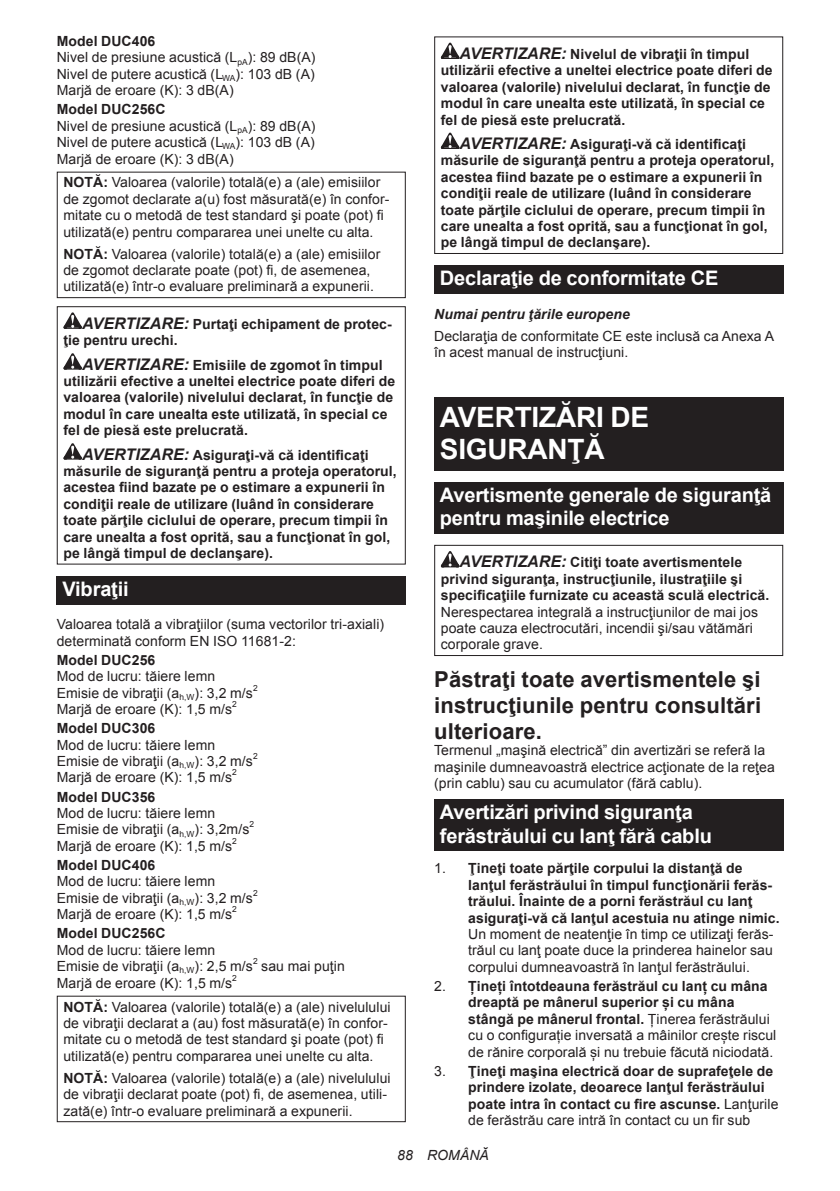
<style>
.page{position:relative;width:840px;height:1191px;background:#fff}
.page>*{position:absolute;margin:0;border:0;box-sizing:border-box;transform-origin:0 0}
.t1{font:700 28px/32.8px "Arial";letter-spacing:-.01em;color:#fff}
.t2{font:700 22px/25.8px "Arial";letter-spacing:.005em;color:#231f20;text-align:justify}
.t3{font:700 20px/23.4px "Arial";letter-spacing:-.01em;color:#fff}
.t4{font:14px/16.4px "Arial";letter-spacing:.005em;color:#231f20}
.t5{font:700 14px/16.4px "Arial";letter-spacing:.005em;color:#231f20}
.t6{font:italic 700 14px "Arial";letter-spacing:.005em;color:#231f20}
.t7{font:italic 14px "Arial";letter-spacing:.005em;color:#231f20}
.t8{font:8.4px "Arial";color:#231f20}
.s1{font-weight:700}
.s2{font-style:italic;font-size:16px}
.s3{font-weight:400}
</style>
<div class="page">
<div style="left:57px;top:172px;width:348px;height:126px;border:1px solid #231f20"></div>
<svg style="left:63px;top:312px;width:19px;height:17px"></svg>
<svg style="left:63px;top:353px;width:19px;height:16px"></svg>
<svg style="left:63px;top:443px;width:19px;height:16px"></svg>
<div style="left:57px;top:306px;width:348px;height:258px;border:1px solid #231f20"></div>
<div style="left:57px;top:576px;width:348px;height:28px;background:#231f20"></div>
<div style="left:57px;top:995px;width:348px;height:127px;border:1px solid #231f20"></div>
<svg style="left:440px;top:43px;width:19px;height:16px"></svg>
<svg style="left:440px;top:133px;width:19px;height:16px"></svg>
<div style="left:434px;top:36px;width:348px;height:218px;border:1px solid #231f20"></div>
<div style="left:434px;top:265px;width:348px;height:29px;background:#231f20"></div>
<div style="left:434px;top:397px;width:348px;height:74px;background:#231f20"></div>
<div style="left:434px;top:482px;width:348px;height:52px;background:#231f20"></div>
<svg style="left:440px;top:551px;width:19px;height:16px"></svg>
<div style="left:434px;top:545px;width:348px;height:111px;border:1px solid #231f20"></div>
<div style="left:434px;top:799px;width:348px;height:52px;background:#231f20"></div>
<p class="t4" style="left:57px;top:33px;width:260px"><span class="s1">Model DUC406<br></span>Nivel de presiune acustică (L<sub>pA</sub>): 89 dB(A)<br>Nivel de putere acustică (L<sub>WA</sub>): 103 dB (A)<br>Marjă de eroare (K): 3 dB(A)</p>
<p class="t4" style="left:57px;top:101px;width:260px"><span class="s1">Model DUC256C<br></span>Nivel de presiune acustică (L<sub>pA</sub>): 89 dB(A)<br>Nivel de putere acustică (L<sub>WA</sub>): 103 dB (A)<br>Marjă de eroare (K): 3 dB(A)</p>
<p class="t4" style="left:63px;top:174px;width:327px"><span class="s1">NOTĂ:</span> Valoarea (valorile) totală(e) a (ale) emisiilor de zgomot declarate a(u) fost măsurată(e) în confor&shy;mitate cu o metodă de test standard şi poate (pot) fi utilizată(e) pentru compararea unei unelte cu alta.</p>
<p class="t4" style="left:63px;top:246px;width:318px"><span class="s1">NOTĂ:</span> Valoarea (valorile) totală(e) a (ale) emisiilor de zgomot declarate poate (pot) fi, de asemenea, utilizată(e) într-o evaluare preliminară a expunerii.</p>
<p class="t5" style="left:63px;top:316px;width:329px;text-indent:19px"><span class="s2">AVERTIZARE:</span> Purtaţi echipament de protec&shy;ţie pentru urechi.</p>
<p class="t5" style="left:63px;top:357px;width:333px;text-indent:19px"><span class="s2">AVERTIZARE:</span> Emisiile de zgomot în timpul utilizării efective a uneltei electrice poate diferi de valoarea (valorile) nivelului declarat, în funcţie de modul în care unealta este utilizată, în special ce fel de piesă este prelucrată.</p>
<p class="t5" style="left:63px;top:447px;width:334px;text-indent:19px"><span class="s2">AVERTIZARE:</span> Asiguraţi-vă că identificaţi măsurile de siguranţă pentru a proteja operatorul, acestea fiind bazate pe o estimare a expunerii în condiţii reale de utilizare (luând în considerare toate părţile ciclului de operare, precum timpii în care unealta a fost oprită, sau a funcţionat în gol, pe lângă timpul de declanşare).</p>
<h3 class="t3" style="left:62px;top:578px;width:68px">Vibraţii</h3>
<p class="t4" style="left:57px;top:616px;width:329px">Valoarea totală a vibraţiilor (suma vectorilor tri-axiali) determinată conform EN ISO 11681-2:</p>
<p class="t5" style="left:57px;top:652px;width:100px">Model DUC256</p>
<p class="t4" style="left:57px;top:668px;width:197px">Mod de lucru: tăiere lemn<br>Emisie de vibraţii (a<sub>h,W</sub>): 3,2 m/s</p>
<p class="t8" style="left:253px;top:682px;width:6px">2</p>
<p class="t4" style="left:57px;top:701px;width:177px">Marjă de eroare (K): 1,5 m/s</p>
<p class="t8" style="left:232px;top:698px;width:6px">2</p>
<p class="t5" style="left:57px;top:720px;width:100px">Model DUC306</p>
<p class="t4" style="left:57px;top:736px;width:197px">Mod de lucru: tăiere lemn<br>Emisie de vibraţii (a<sub>h,W</sub>): 3,2 m/s</p>
<p class="t8" style="left:253px;top:750px;width:6px">2</p>
<p class="t4" style="left:57px;top:769px;width:177px">Marjă de eroare (K): 1,5 m/s</p>
<p class="t8" style="left:232px;top:767px;width:6px">2</p>
<p class="t5" style="left:57px;top:789px;width:100px">Model DUC356</p>
<p class="t4" style="left:57px;top:805px;width:194px">Mod de lucru: tăiere lemn<br>Emisie de vibraţii (a<sub>h,W</sub>): 3,2m/s</p>
<p class="t8" style="left:249px;top:819px;width:6px">2</p>
<p class="t4" style="left:57px;top:838px;width:177px">Marjă de eroare (K): 1,5 m/s</p>
<p class="t8" style="left:232px;top:835px;width:6px">2</p>
<p class="t5" style="left:57px;top:857px;width:100px">Model DUC406</p>
<p class="t4" style="left:57px;top:873px;width:197px">Mod de lucru: tăiere lemn<br>Emisie de vibraţii (a<sub>h,W</sub>): 3,2 m/s</p>
<p class="t8" style="left:253px;top:887px;width:6px">2</p>
<p class="t4" style="left:57px;top:906px;width:177px">Marjă de eroare (K): 1,5 m/s</p>
<p class="t8" style="left:232px;top:903px;width:6px">2</p>
<p class="t5" style="left:57px;top:925px;width:110px">Model DUC256C</p>
<p class="t4" style="left:57px;top:942px;width:197px">Mod de lucru: tăiere lemn<br>Emisie de vibraţii (a<sub>h,W</sub>): 2,5 m/s</p>
<p class="t8" style="left:253px;top:955px;width:6px">2</p>
<p class="t4" style="left:261px;top:958px;width:85px">sau mai puţin</p>
<p class="t4" style="left:57px;top:974px;width:177px">Marjă de eroare (K): 1,5 m/s</p>
<p class="t8" style="left:232px;top:972px;width:6px">2</p>
<p class="t4" style="left:63px;top:998px;width:328px"><span class="s1">NOTĂ:</span> Valoarea (valorile) totală(e) a (ale) nivelulului de vibraţii declarat a (au) fost măsurată(e) în confor&shy;mitate cu o metodă de test standard şi poate (pot) fi utilizată(e) pentru compararea unei unelte cu alta.</p>
<p class="t4" style="left:63px;top:1069px;width:328px"><span class="s1">NOTĂ:</span> Valoarea (valorile) totală(e) a (ale) nivelulului de vibraţii declarat poate (pot) fi, de asemenea, utili&shy;zată(e) într-o evaluare preliminară a expunerii.</p>
<p class="t5" style="left:440px;top:46px;width:333px;text-indent:19px"><span class="s2">AVERTIZARE:</span> Nivelul de vibraţii în timpul utilizării efective a uneltei electrice poate diferi de valoarea (valorile) nivelului declarat, în funcţie de modul în care unealta este utilizată, în special ce fel de piesă este prelucrată.</p>
<p class="t5" style="left:440px;top:136px;width:334px;text-indent:19px"><span class="s2">AVERTIZARE:</span> Asiguraţi-vă că identificaţi măsurile de siguranţă pentru a proteja operatorul, acestea fiind bazate pe o estimare a expunerii în condiţii reale de utilizare (luând în considerare toate părţile ciclului de operare, precum timpii în care unealta a fost oprită, sau a funcţionat în gol, pe lângă timpul de declanşare).</p>
<h3 class="t3" style="left:439px;top:267px;width:280px">Declaraţie de conformitate CE</h3>
<p class="t6" style="left:434px;top:304px;width:197px">Numai pentru ţările europene</p>
<p class="t4" style="left:434px;top:328px;width:341px">Declaraţia de conformitate CE este inclusă ca Anexa A în acest manual de instrucţiuni.</p>
<h1 class="t1" style="left:439px;top:401px;width:211px">AVERTIZĂRI DE<br>SIGURANŢĂ</h1>
<h3 class="t3" style="left:439px;top:484px;width:333px">Avertismente generale de siguranţă pentru maşinile electrice</h3>
<p class="t5" style="left:440px;top:555px;width:330px;text-indent:19px"><span class="s2">AVERTIZARE:</span> Citiţi toate avertismentele privind siguranţa, instrucţiunile, ilustraţiile şi specificaţiile furnizate cu această sculă electrică.</p>
<p class="t4" style="left:440px;top:603px;width:318px">Nerespectarea integrală a instrucţiunilor de mai jos poate cauza electrocutări, incendii şi/sau vătămări corporale grave.</p>
<h2 class="t2" style="left:434px;top:667px;width:328px">Păstraţi toate avertismentele şi instrucţiunile pentru consultări ulterioare.</h2>
<p class="t4" style="left:434px;top:742px;width:342px">Termenul „maşină electrică” din avertizări se referă la maşinile dumneavoastră electrice acţionate de la reţea (prin cablu) sau cu acumulator (fără cablu).</p>
<h3 class="t3" style="left:439px;top:801px;width:273px">Avertizări privind siguranţa ferăstrăului cu lanţ fără cablu</h3>
<p class="t5" style="left:468px;top:860px;width:313px;text-indent:-34px"><span class="s3">1.</span> Ţineţi toate părţile corpului la distanţă de lanţul ferăstrăului în timpul funcţionării ferăs&shy;trăului. Înainte de a porni ferăstrăul cu lanţ asiguraţi-vă că lanţul acestuia nu atinge nimic.</p>
<p class="t4" style="left:468px;top:926px;width:306px;text-align:justify">Un moment de neatenţie în timp ce utilizaţi ferăs&shy;trăul cu lanţ poate duce la prinderea hainelor sau corpului dumneavoastră în lanţul ferăstrăului.</p>
<p class="t4" style="left:468px;top:978px;width:309px;text-indent:-34px">2. <span class="s1">Țineți întotdeauna ferăstrăul cu lanț cu mâna dreaptă pe mânerul superior și cu mâna stângă pe mânerul frontal.</span> Ținerea ferăstrăului cu o configurație inversată a mâinilor crește riscul de rănire corporală și nu trebuie făcută niciodată.</p>
<p class="t5" style="left:468px;top:1063px;width:311px;text-indent:-34px"><span class="s3">3.</span> Ţineţi maşina electrică doar de suprafeţele de prindere izolate, deoarece lanţul ferăstrăului poate intra în contact cu fire ascunse. <span class="s3">Lanţurile de ferăstrău care intră în contact cu un fir sub</span></p>
<p class="t7" style="left:397px;top:1146px;width:93px">88 ROMÂNĂ</p>
</div>
